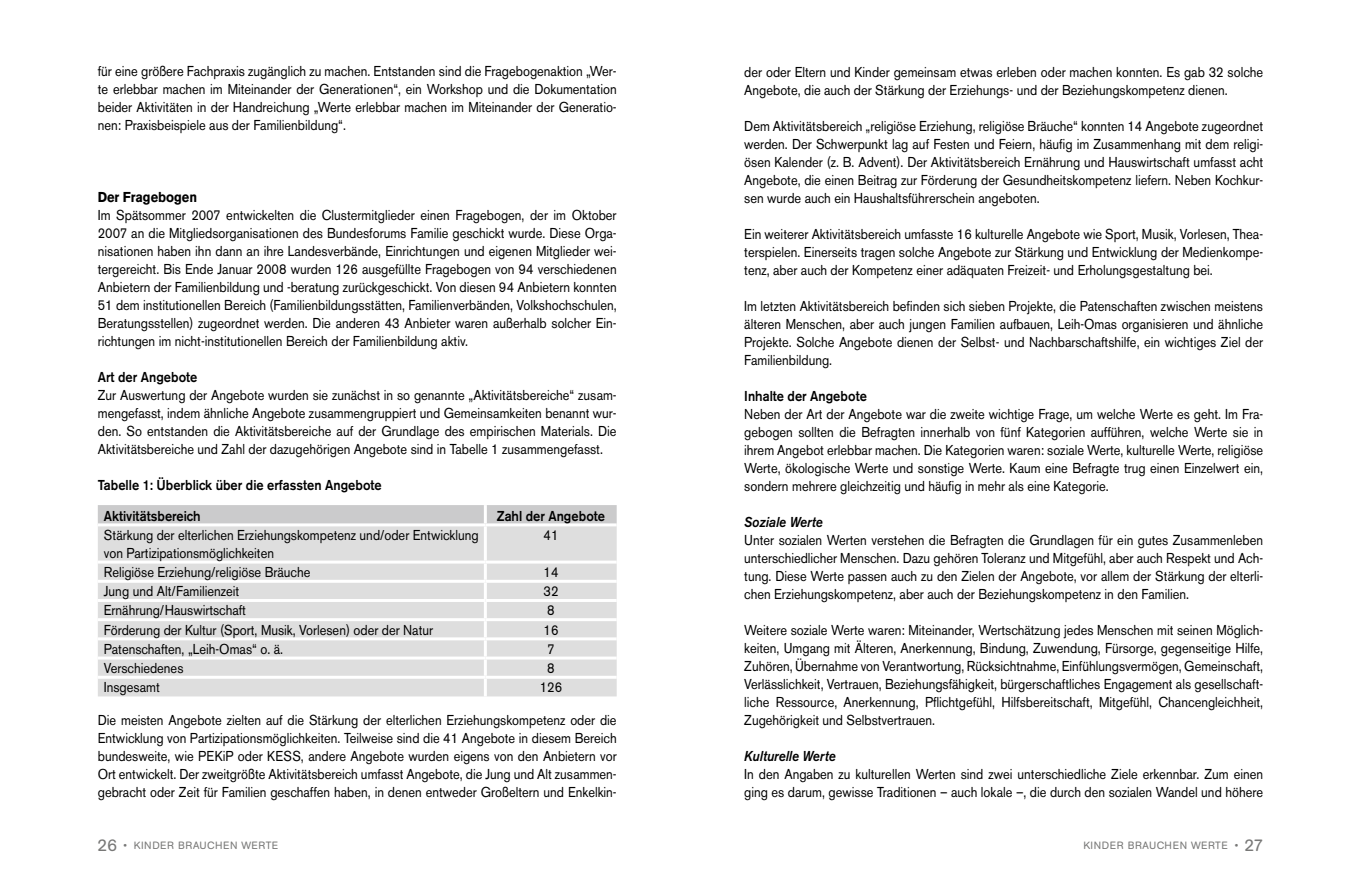
<style>
.page{position:relative;width:1361px;height:893px;background:#fff}
.page>*{position:absolute;margin:0;border:0;box-sizing:border-box;transform-origin:0 0}
.t1{font:14.25px/18px "Akzidenz Grotesk BE";color:#000;scale:.9 1}
.t2{font:500 14.25px/30.2px "Akzidenz Grotesk BE";color:#000;scale:.9 1}
.t3{font:10.5px "AG Book Rounded";letter-spacing:.05em;color:#787877}
.s1{font-weight:700}
.s2{font-weight:500}
.s3{font-weight:500;font-style:italic}
.s4{font-size:16.5px}
</style>
<div class="page">
<div style="left:98px;top:505px;width:519px;height:18px;background:#cbcbcc"></div>
<div style="left:98px;top:526px;width:519px;height:170px;background:#dedede"></div>
<hr style="left:484px;top:505px;width:3px;height:18px;background:#fff">
<hr style="left:484px;top:526px;width:3px;height:35px;background:#fff">
<hr style="left:98px;top:561px;width:387px;height:3px;background:#fff">
<hr style="left:485px;top:561px;width:132px;height:3px;background:#fff">
<hr style="left:484px;top:564px;width:3px;height:16px;background:#fff">
<hr style="left:98px;top:580px;width:387px;height:3px;background:#fff">
<hr style="left:485px;top:580px;width:132px;height:3px;background:#fff">
<hr style="left:484px;top:583px;width:3px;height:16px;background:#fff">
<hr style="left:98px;top:599px;width:387px;height:3px;background:#fff">
<hr style="left:485px;top:599px;width:132px;height:3px;background:#fff">
<hr style="left:484px;top:602px;width:3px;height:16px;background:#fff">
<hr style="left:98px;top:618px;width:387px;height:3px;background:#fff">
<hr style="left:485px;top:618px;width:132px;height:3px;background:#fff">
<hr style="left:484px;top:621px;width:3px;height:16px;background:#fff">
<hr style="left:98px;top:637px;width:387px;height:3px;background:#fff">
<hr style="left:485px;top:637px;width:132px;height:3px;background:#fff">
<hr style="left:484px;top:640px;width:3px;height:17px;background:#fff">
<hr style="left:98px;top:657px;width:387px;height:3px;background:#fff">
<hr style="left:485px;top:657px;width:132px;height:3px;background:#fff">
<hr style="left:484px;top:660px;width:3px;height:16px;background:#fff">
<hr style="left:98px;top:676px;width:387px;height:3px;background:#fff">
<hr style="left:485px;top:676px;width:132px;height:3px;background:#fff">
<hr style="left:484px;top:679px;width:3px;height:17px;background:#fff">
<p class="t1" style="left:98px;top:63px;width:578px;text-align:justify">für eine größere Fachpraxis zugänglich zu machen. Entstanden sind die Fragebogenaktion „Wer&shy;te erlebbar machen im Miteinander der Generationen“, ein Workshop und die Dokumentation beider Aktivitäten in der Handreichung „Werte erlebbar machen im Miteinander der Generatio&shy;nen: Praxisbeispiele aus der Familienbildung“.</p>
<p class="t1" style="left:98px;top:189px;width:578px"><span class="s1">Der Fragebogen<br></span>Im Spätsommer 2007 entwickelten die Clustermitglieder einen Fragebogen, der im Oktober 2007 an die Mitgliedsorganisationen des Bundesforums Familie geschickt wurde. Diese Orga&shy;nisationen haben ihn dann an ihre Landesverbände, Einrichtungen und eigenen Mitglieder wei&shy;tergereicht. Bis Ende Januar 2008 wurden 126 ausgefüllte Fragebogen von 94 verschiedenen Anbietern der Familienbildung und -beratung zurückgeschickt. Von diesen 94 Anbietern konnten 51 dem institutionellen Bereich (Familienbildungsstätten, Familienverbänden, Volkshochschulen, Beratungsstellen) zugeordnet werden. Die anderen 43 Anbieter waren außerhalb solcher Ein&shy;richtungen im nicht-institutionellen Bereich der Familienbildung aktiv.</p>
<p class="t1" style="left:98px;top:368px;width:578px"><span class="s2">Art der Angebote<br></span>Zur Auswertung der Angebote wurden sie zunächst in so genannte „Aktivitätsbereiche“ zusam&shy;mengefasst, indem ähnliche Angebote zusammengruppiert und Gemeinsamkeiten benannt wur&shy;den. So entstanden die Aktivitätsbereiche auf der Grundlage des empirischen Materials. Die Aktivitätsbereiche und Zahl der dazugehörigen Angebote sind in Tabelle 1 zusammengefasst.</p>
<p class="t2" style="left:104px;top:470px;width:310px;text-indent:-6px">Tabelle 1: Überblick über die erfassten Angebote<br>Aktivitätsbereich</p>
<p class="t2" style="left:497px;top:500px;width:122px">Zahl der Angebote</p>
<p class="t1" style="left:104px;top:526px;width:418px">Stärkung der elterlichen Erziehungskompetenz und/oder Entwicklung von Partizipationsmöglichkeiten</p>
<p class="t1" style="left:543px;top:526px;width:18px">41</p>
<p class="t1" style="left:104px;top:563px;width:231px">Religiöse Erziehung/religiöse Bräuche</p>
<p class="t1" style="left:543px;top:563px;width:18px">14</p>
<p class="t1" style="left:104px;top:582px;width:152px">Jung und Alt/Familienzeit</p>
<p class="t1" style="left:543px;top:582px;width:18px">32</p>
<p class="t1" style="left:104px;top:601px;width:159px">Ernährung/Hauswirtschaft</p>
<p class="t1" style="left:547px;top:601px;width:10px">8</p>
<p class="t1" style="left:104px;top:621px;width:367px">Förderung der Kultur (Sport, Musik, Vorlesen) oder der Natur</p>
<p class="t1" style="left:543px;top:621px;width:18px">16</p>
<p class="t1" style="left:104px;top:640px;width:201px">Patenschaften, „Leih-Omas“ o. ä.</p>
<p class="t1" style="left:547px;top:640px;width:10px">7</p>
<p class="t1" style="left:104px;top:659px;width:90px">Verschiedenes</p>
<p class="t1" style="left:547px;top:659px;width:10px">8</p>
<p class="t1" style="left:104px;top:678px;width:64px">Insgesamt</p>
<p class="t1" style="left:540px;top:678px;width:26px">126</p>
<p class="t1" style="left:98px;top:711px;width:578px;text-align:justify">Die meisten Angebote zielten auf die Stärkung der elterlichen Erziehungskompetenz oder die Entwicklung von Partizipationsmöglichkeiten. Teilweise sind die 41 Angebote in diesem Bereich bundesweite, wie PEKiP oder KESS, andere Angebote wurden eigens von den Anbietern vor Ort entwickelt. Der zweitgrößte Aktivitätsbereich umfasst Angebote, die Jung und Alt zusammen&shy;gebracht oder Zeit für Familien geschaffen haben, in denen entweder Großeltern und Enkelkin-</p>
<p class="t1" style="left:744px;top:63px;width:578px">der oder Eltern und Kinder gemeinsam etwas erleben oder machen konnten. Es gab 32 solche<br>Angebote, die auch der Stärkung der Erziehungs- und der Beziehungskompetenz dienen.</p>
<p class="t1" style="left:744px;top:117px;width:578px;text-align:justify">Dem Aktivitätsbereich „religiöse Erziehung, religiöse Bräuche“ konnten 14 Angebote zugeordnet werden. Der Schwerpunkt lag auf Festen und Feiern, häufig im Zusammenhang mit dem religi&shy;ösen Kalender (z. B. Advent). Der Aktivitätsbereich Ernährung und Hauswirtschaft umfasst acht Angebote, die einen Beitrag zur Förderung der Gesundheitskompetenz liefern. Neben Kochkur&shy;sen wurde auch ein Haushaltsführerschein angeboten.</p>
<p class="t1" style="left:744px;top:225px;width:578px;text-align:justify">Ein weiterer Aktivitätsbereich umfasste 16 kulturelle Angebote wie Sport, Musik, Vorlesen, Thea&shy;terspielen. Einerseits tragen solche Angebote zur Stärkung und Entwicklung der Medienkompe&shy;tenz, aber auch der Kompetenz einer adäquaten Freizeit- und Erholungsgestaltung bei.</p>
<p class="t1" style="left:744px;top:297px;width:578px;text-align:justify">Im letzten Aktivitätsbereich befinden sich sieben Projekte, die Patenschaften zwischen meistens älteren Menschen, aber auch jungen Familien aufbauen, Leih-Omas organisieren und ähnliche Projekte. Solche Angebote dienen der Selbst- und Nachbarschaftshilfe, ein wichtiges Ziel der Familienbildung.</p>
<p class="t1" style="left:744px;top:387px;width:578px"><span class="s2">Inhalte der Angebote<br></span>Neben der Art der Angebote war die zweite wichtige Frage, um welche Werte es geht. Im Fra&shy;gebogen sollten die Befragten innerhalb von fünf Kategorien aufführen, welche Werte sie in ihrem Angebot erlebbar machen. Die Kategorien waren: soziale Werte, kulturelle Werte, religiöse Werte, ökologische Werte und sonstige Werte. Kaum eine Befragte trug einen Einzelwert ein, sondern mehrere gleichzeitig und häufig in mehr als eine Kategorie.</p>
<p class="t1" style="left:744px;top:513px;width:578px"><span class="s3">Soziale Werte<br></span>Unter sozialen Werten verstehen die Befragten die Grundlagen für ein gutes Zusammenleben unterschiedlicher Menschen. Dazu gehören Toleranz und Mitgefühl, aber auch Respekt und Ach&shy;tung. Diese Werte passen auch zu den Zielen der Angebote, vor allem der Stärkung der elterli&shy;chen Erziehungskompetenz, aber auch der Beziehungskompetenz in den Familien.</p>
<p class="t1" style="left:744px;top:621px;width:578px;text-align:justify">Weitere soziale Werte waren: Miteinander, Wertschätzung jedes Menschen mit seinen Möglich&shy;keiten, Umgang mit Älteren, Anerkennung, Bindung, Zuwendung, Fürsorge, gegenseitige Hilfe, Zuhören, Übernahme von Verantwortung, Rücksichtnahme, Einfühlungsvermögen, Gemeinschaft, Verlässlichkeit, Vertrauen, Beziehungsfähigkeit, bürgerschaftliches Engagement als gesellschaft&shy;liche Ressource, Anerkennung, Pflichtgefühl, Hilfsbereitschaft, Mitgefühl, Chancengleichheit, Zugehörigkeit und Selbstvertrauen.</p>
<p class="t1" style="left:744px;top:747px;width:578px"><span class="s3">Kulturelle Werte<br></span>In den Angaben zu kulturellen Werten sind zwei unterschiedliche Ziele erkennbar. Zum einen ging es darum, gewisse Traditionen – auch lokale –, die durch den sozialen Wandel und höhere</p>
<p class="t3" style="left:98px;top:839px;width:182px"><span class="s4">26</span> • KINDER BRAUCHEN WERTE</p>
<p class="t3" style="left:1083px;top:839px;width:181px">KINDER BRAUCHEN WERTE • <span class="s4">27</span></p>
</div>
